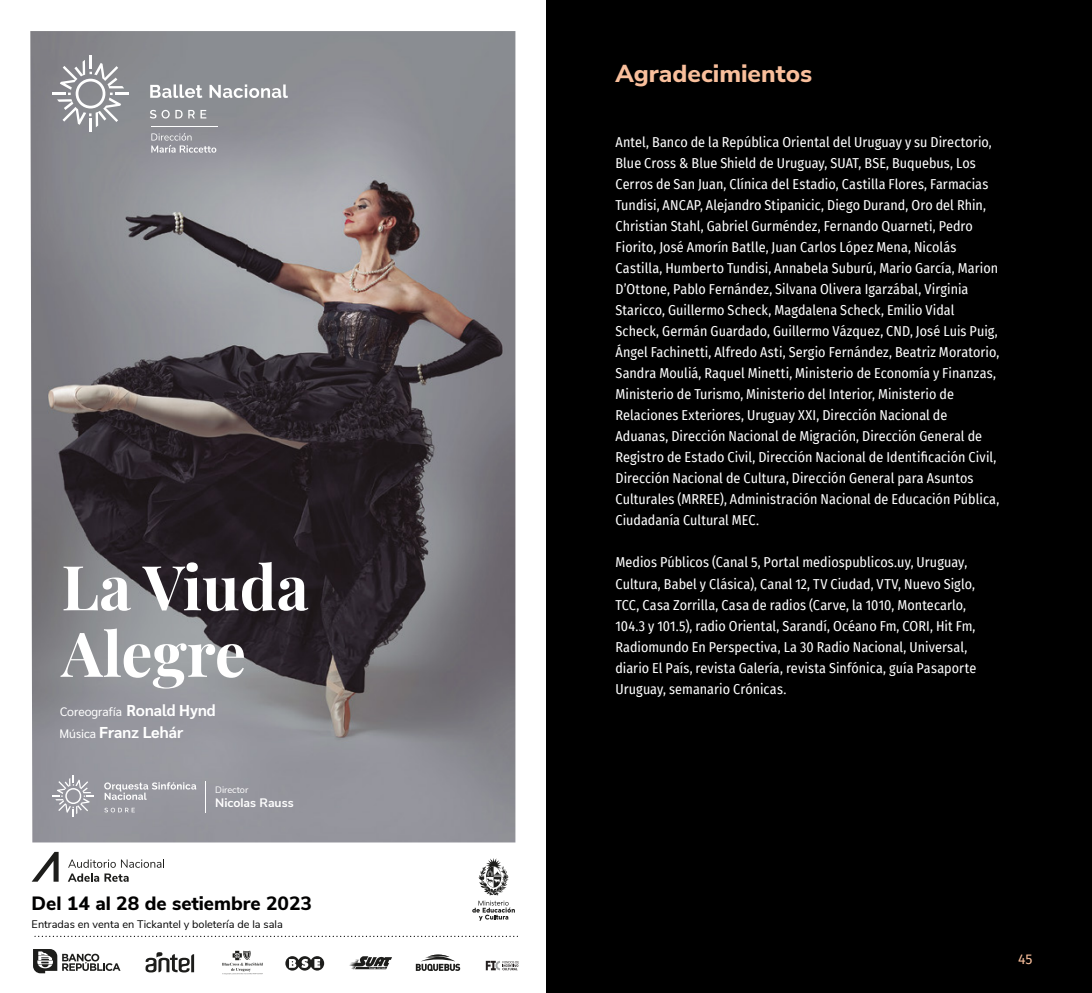
<style>
.page{position:relative;width:1092px;height:993px;background:#fff}
.page>*{position:absolute;margin:0;border:0;box-sizing:border-box;transform-origin:0 0}
.t1{font:700 61.95px/66.5px "Playfair Display";color:#fff}
.t2{font:800 24.5px "Nunito Sans";color:#f9bf9c}
.t3{font:800 19.25px "Nunito Sans";color:#010000}
.t4{font:700 15.75px "Sarabun";color:#fff}
.t5{font:14px/21px "Fira Sans Condensed";letter-spacing:.005em;color:#fff}
.t6{font:14px "Fira Sans";color:#f9bf9c}
.t7{font:12.25px "Sarabun";color:#fff}
.t8{font:700 12.25px "Nunito Sans";color:#fff}
.t9{font:10.85px "Nunito Sans";color:#010000}
.t10{font:9.28px "Nunito Sans";color:#fff}
.s1{font-weight:700;font-size:15.75px}
.s2{font-weight:400;font-size:12.25px}
</style>
<div class="page">
<svg style="left:30px;top:31px;width:488px;height:944px;background:#858387"></svg>
<svg style="left:53px;top:775px;width:41px;height:41px;background:#a8a8af"></svg>
<svg style="left:104px;top:782px;width:92px;height:17px;background:#aeaeb4"></svg>
<svg style="left:104px;top:807px;width:31px;height:5px"></svg>
<hr style="left:206px;top:780px;width:1px;height:32px;background:#fff">
<svg style="left:472px;top:857px;width:43px;height:63px"></svg>
<svg style="left:32px;top:851px;width:27px;height:30px"></svg>
<svg style="left:68px;top:859px;width:96px;height:8px"></svg>
<svg style="left:68px;top:873px;width:61px;height:8px"></svg>
<svg style="left:35px;top:935px;width:483px;height:1px"></svg>
<svg style="left:33px;top:948px;width:87px;height:24px"></svg>
<svg style="left:145px;top:951px;width:49px;height:21px"></svg>
<svg style="left:222px;top:950px;width:41px;height:24px"></svg>
<svg style="left:285px;top:955px;width:39px;height:15px"></svg>
<svg style="left:416px;top:954px;width:44px;height:16px"></svg>
<svg style="left:349px;top:955px;width:43px;height:14px"></svg>
<svg style="left:486px;top:960px;width:33px;height:9px"></svg>
<div style="left:546px;top:0;width:545px;height:992px;background:#000"></div>
<h1 class="t1" style="left:61px;top:548px;width:249px">La Viuda<br>Alegre</h1>
<p class="t7" style="left:60px;top:703px;width:157px">Coreografía <span class="s1">Ronald Hynd</span></p>
<p class="t4" style="left:59px;top:722px;width:125px"><span class="s2">Música</span> Franz Lehár</p>
<p class="t10" style="left:215px;top:782px;width:35px">Director</p>
<p class="t8" style="left:215px;top:793px;width:80px">Nicolas Rauss</p>
<h3 class="t3" style="left:32px;top:888px;width:282px">Del 14 al 28 de setiembre 2023</h3>
<p class="t9" style="left:32px;top:915px;width:253px">Entradas en venta en Tickantel y boletería de la sala</p>
<h2 class="t2" style="left:615px;top:56px;width:198px">Agradecimientos</h2>
<p class="t5" style="left:615px;top:131px;width:385px">Antel, Banco de la República Oriental del Uruguay y su Directorio, Blue Cross &amp; Blue Shield de Uruguay, SUAT, BSE, Buquebus, Los Cerros de San Juan, Clínica del Estadio, Castilla Flores, Farmacias Tundisi, ANCAP, Alejandro Stipanicic, Diego Durand, Oro del Rhin, Christian Stahl, Gabriel Gurméndez, Fernando Quarneti, Pedro Fiorito, José Amorín Batlle, Juan Carlos López Mena, Nicolás Castilla, Humberto Tundisi, Annabela Suburú, Mario García, Marion D’Ottone, Pablo Fernández, Silvana Olivera Igarzábal, Virginia Staricco, Guillermo Scheck, Magdalena Scheck, Emilio Vidal Scheck, Germán Guardado, Guillermo Vázquez, CND, José Luis Puig, Ángel Fachinetti, Alfredo Asti, Sergio Fernández, Beatriz Moratorio, Sandra Mouliá, Raquel Minetti, Ministerio de Economía y Finanzas, Ministerio de Turismo, Ministerio del Interior, Ministerio de Relaciones Exteriores, Uruguay XXI, Dirección Nacional de Aduanas, Dirección Nacional de Migración, Dirección General de Registro de Estado Civil, Dirección Nacional de Identificación Civil, Dirección Nacional de Cultura, Dirección General para Asuntos Culturales (MRREE), Administración Nacional de Educación Pública, Ciudadanía Cultural MEC.</p>
<p class="t5" style="left:615px;top:551px;width:362px">Medios Públicos (Canal 5, Portal mediospublicos.uy, Uruguay, Cultura, Babel y Clásica), Canal 12, TV Ciudad, VTV, Nuevo Siglo, TCC, Casa Zorrilla, Casa de radios (Carve, la 1010, Montecarlo, 104.3 y 101.5), radio Oriental, Sarandí, Océano Fm, CORI, Hit Fm, Radiomundo En Perspectiva, La 30 Radio Nacional, Universal, diario El País, revista Galería, revista Sinfónica, guía Pasaporte Uruguay, semanario Crónicas.</p>
<p class="t6" style="left:1017px;top:947px;width:16px">45</p>
</div>
